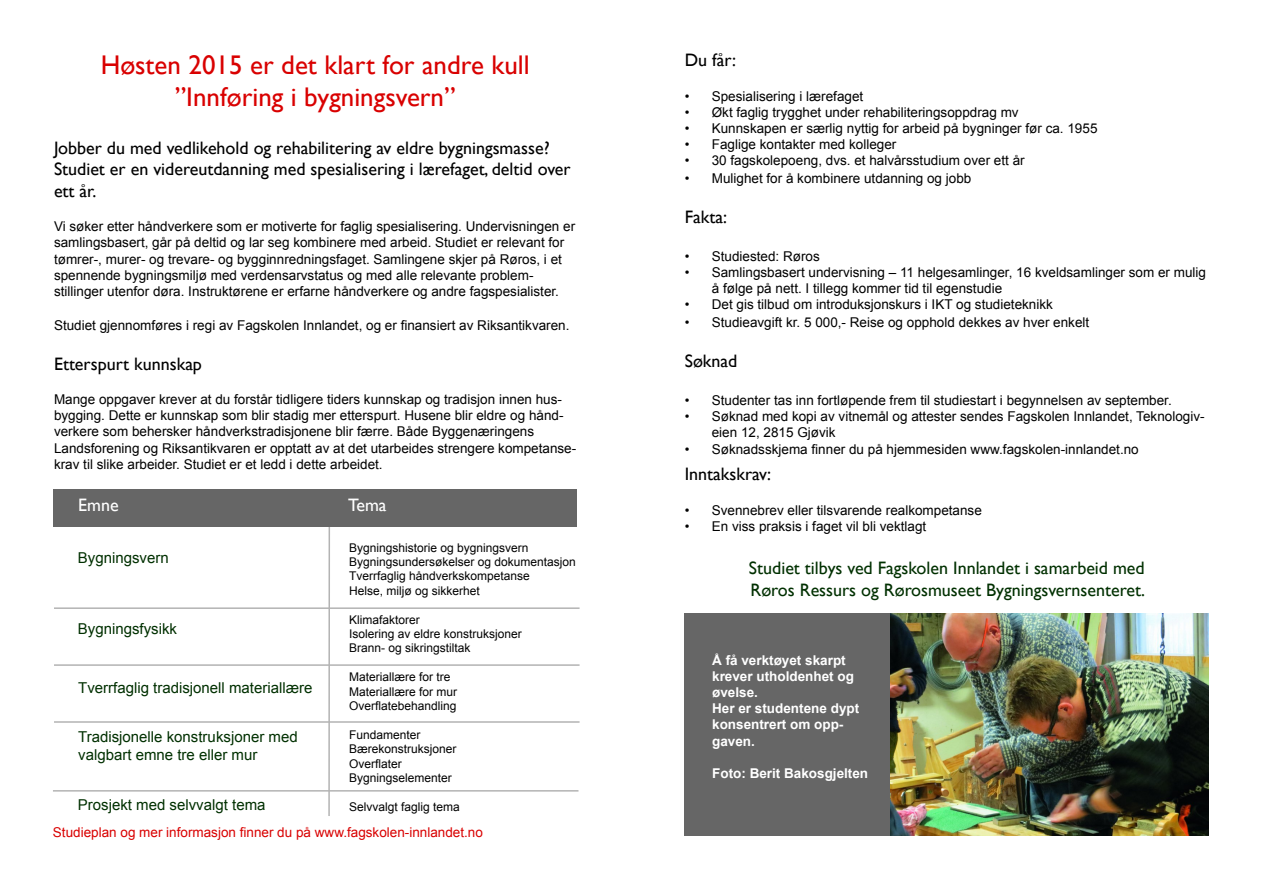
<style>
.page{position:relative;width:1263px;height:893px;background:#fff}
.page>*{position:absolute;margin:0;border:0;box-sizing:border-box;transform-origin:0 0}
.t1{font:27px/32.4px "Gill Sans";color:#d90000;text-align:center}
.t2{font:18px/21.6px "Gill Sans";color:#000}
.t3{font:18px/21.6px "Gill Sans";color:#003000}
.t4{font:18px "Gill Sans";color:#fff}
.t5{font:15px/18px "Arial";color:#003000}
.t6{font:13.5px/16.2px "Arial";color:#000}
.t7{font:700 13.5px/16.2px "Arial";color:#fff}
.t8{font:13.5px "Arial";color:#d90000}
.t9{font:12px/14.4px "Arial";color:#000}
</style>
<div class="page">
<div style="left:685px;top:614px;width:524px;height:222px;background:#666"></div>
<img style="left:890px;top:614px;width:319px;height:222px">
<hr style="left:328px;top:495px;width:2px;height:321px;background:#b3b3b3">
<div style="left:53px;top:489px;width:523px;height:38px;background:#666"></div>
<hr style="left:53px;top:790px;width:525px;height:2px;background:#b3b3b3">
<hr style="left:54px;top:607px;width:525px;height:2px;background:#b3b3b3">
<hr style="left:54px;top:721px;width:525px;height:2px;background:#b3b3b3">
<hr style="left:54px;top:664px;width:525px;height:2px;background:#b3b3b3">
<h1 class="t1" style="left:101px;top:49px;width:431px">Høsten 2015 er det klart for andre kull ”Innføring i bygningsvern”</h1>
<h2 class="t2" style="left:685px;top:50px;width:53px">Du får:</h2>
<p class="t6" style="left:685px;top:88px;width:180px">• Spesialisering i lærefaget</p>
<p class="t6" style="left:685px;top:104px;width:335px">• Økt faglig trygghet under rehabiliteringsoppdrag mv</p>
<p class="t6" style="left:685px;top:120px;width:414px">• Kunnskapen er særlig nyttig for arbeid på bygninger før ca. 1955</p>
<p class="t6" style="left:685px;top:136px;width:213px">• Faglige kontakter med kolleger</p>
<p class="t6" style="left:685px;top:153px;width:341px">• 30 fagskolepoeng, dvs. et halvårsstudium over ett år</p>
<p class="t6" style="left:685px;top:171px;width:288px">• Mulighet for å kombinere utdanning og jobb</p>
<h2 class="t2" style="left:685px;top:206px;width:44px">Fakta:</h2>
<p class="t6" style="left:685px;top:248px;width:137px">• Studiested: Røros</p>
<p class="t6" style="left:712px;top:264px;width:496px;text-indent:-27px">• Samlingsbasert undervisning – 11 helgesamlinger, 16 kveldsamlinger som er mulig å følge på nett. I tillegg kommer tid til egenstudie</p>
<p class="t6" style="left:685px;top:297px;width:370px">• Det gis tilbud om introduksjonskurs i IKT og studieteknikk</p>
<p class="t6" style="left:685px;top:315px;width:406px">• Studieavgift kr. 5 000,- Reise og opphold dekkes av hver enkelt</p>
<h2 class="t2" style="left:685px;top:350px;width:54px">Søknad</h2>
<p class="t6" style="left:685px;top:392px;width:489px">• Studenter tas inn fortløpende frem til studiestart i begynnelsen av september.</p>
<p class="t6" style="left:712px;top:408px;width:494px;text-indent:-27px">• Søknad med kopi av vitnemål og attester sendes Fagskolen Innlandet, Teknologiv&shy;eien 12, 2815 Gjøvik</p>
<p class="t6" style="left:685px;top:442px;width:455px">• Søknadsskjema finner du på hjemmesiden www.fagskolen-innlandet.no</p>
<h2 class="t2" style="left:685px;top:464px;width:88px">Inntakskrav:</h2>
<p class="t6" style="left:685px;top:502px;width:299px">• Svennebrev eller tilsvarende realkompetanse</p>
<p class="t6" style="left:685px;top:518px;width:243px">• En viss praksis i faget vil bli vektlagt</p>
<h2 class="t3" style="left:749px;top:557px;width:398px">Studiet tilbys ved Fagskolen Innlandet i samarbeid med<br>Røros Ressurs og Rørosmuseet Bygningsvernsenteret.</h2>
<h2 class="t2" style="left:54px;top:137px;width:518px">Jobber du med vedlikehold og rehabilitering av eldre bygningsmasse?<br>Studiet er en videreutdanning med spesialisering i lærefaget, deltid over ett år.</h2>
<p class="t6" style="left:54px;top:219px;width:523px">Vi søker etter håndverkere som er motiverte for faglig spesialisering. Undervisningen er samlingsbasert, går på deltid og lar seg kombinere med arbeid. Studiet er relevant for tømrer-, murer- og trevare- og bygginnredningsfaget. Samlingene skjer på Røros, i et spennende bygningsmiljø med verdensarvstatus og med alle relevante problem&shy;stillinger utenfor døra. Instruktørene er erfarne håndverkere og andre fagspesialister.</p>
<p class="t6" style="left:54px;top:318px;width:517px">Studiet gjennomføres i regi av Fagskolen Innlandet, og er finansiert av Riksantikvaren.</p>
<h2 class="t2" style="left:54px;top:353px;width:149px">Etterspurt kunnskap</h2>
<p class="t6" style="left:54px;top:391px;width:524px">Mange oppgaver krever at du forstår tidligere tiders kunnskap og tradisjon innen hus&shy;bygging. Dette er kunnskap som blir stadig mer etterspurt. Husene blir eldre og hånd&shy;verkere som behersker håndverkstradisjonene blir færre. Både Byggenæringens Landsforening og Riksantikvaren er opptatt av at det utarbeides strengere kompetanse&shy;krav til slike arbeider. Studiet er et ledd i dette arbeidet.</p>
<h2 class="t4" style="left:78px;top:494px;width:42px">Emne</h2>
<h2 class="t4" style="left:348px;top:494px;width:40px">Tema</h2>
<p class="t9" style="left:349px;top:540px;width:228px">Bygningshistorie og bygningsvern Bygningsundersøkelser og dokumentasjon Tverrfaglig håndverkskompetanse<br>Helse, miljø og sikkerhet</p>
<p class="t9" style="left:349px;top:612px;width:174px">Klimafaktorer<br>Isolering av eldre konstruksjoner<br>Brann- og sikringstiltak</p>
<p class="t9" style="left:349px;top:670px;width:110px">Materiallære for tre<br>Materiallære for mur<br>Overflatebehandling</p>
<p class="t9" style="left:349px;top:728px;width:109px">Fundamenter<br>Bærekonstruksjoner<br>Overflater<br>Bygningselementer</p>
<p class="t9" style="left:349px;top:800px;width:112px">Selvvalgt faglig tema</p>
<p class="t5" style="left:78px;top:549px;width:92px">Bygningsvern</p>
<p class="t5" style="left:78px;top:620px;width:101px">Bygningsfysikk</p>
<p class="t7" style="left:712px;top:652px;width:149px">Å få verktøyet skarpt krever utholdenhet og øvelse.<br>Her er studentene dypt konsentrert om opp&shy;gaven.</p>
<p class="t7" style="left:712px;top:765px;width:158px">Foto: Berit Bakosgjelten</p>
<p class="t5" style="left:78px;top:679px;width:236px">Tverrfaglig tradisjonell materiallære</p>
<p class="t5" style="left:78px;top:728px;width:221px">Tradisjonelle konstruksjoner med valgbart emne tre eller mur</p>
<p class="t5" style="left:78px;top:795px;width:189px">Prosjekt med selvvalgt tema</p>
<p class="t8" style="left:53px;top:823px;width:431px">Studieplan og mer informasjon finner du på www.fagskolen-innlandet.no</p>
</div>
